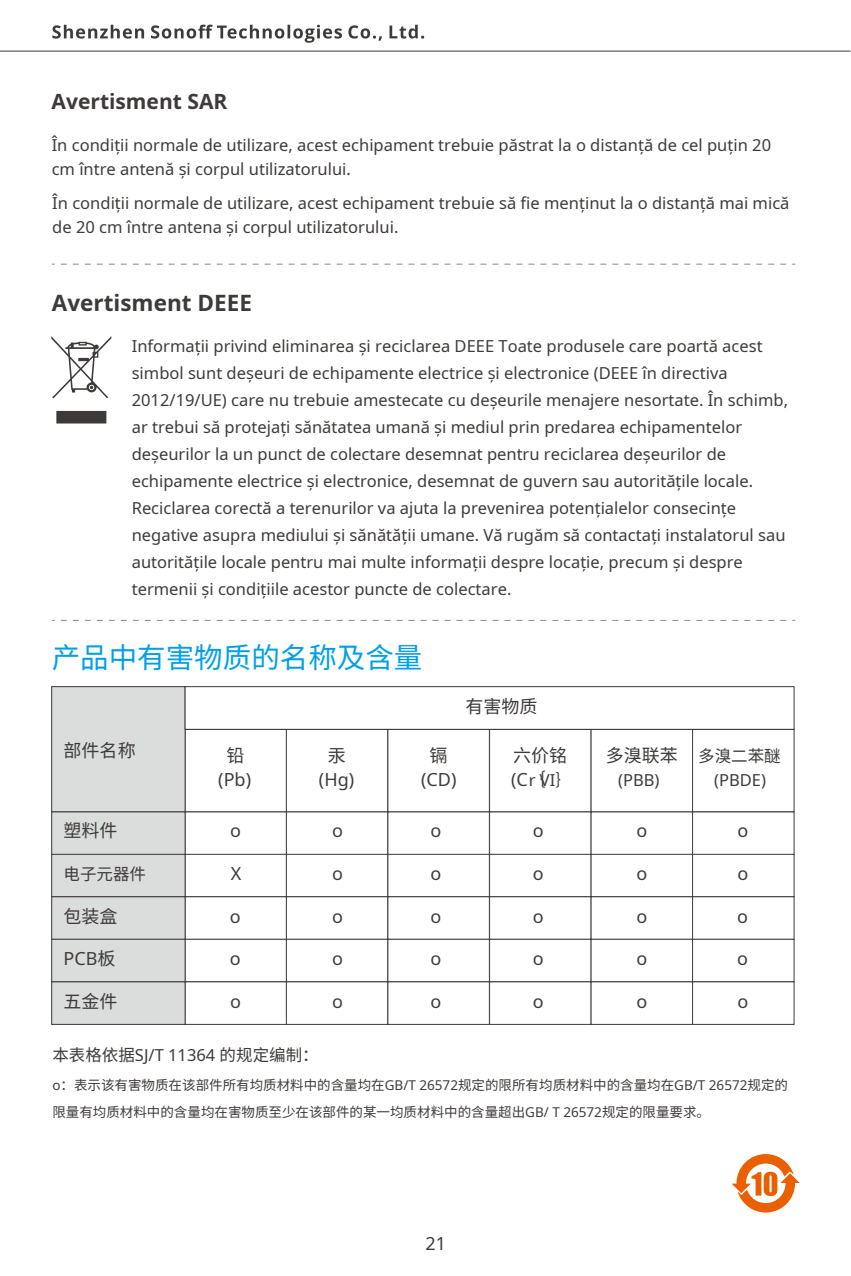
<style>
.page{position:relative;width:851px;height:1276px;background:#fff}
.page>*{position:absolute;margin:0;border:0;box-sizing:border-box;transform-origin:0 0}
.t1{font:28.5px "Noto Sans CJ Ksc";color:#009fe8}
.t2{font:700 22.5px "Noto Sans";color:#3e3a39}
.t3{font:700 21px "Noto Sans";color:#3e3a39}
.t4{font:18px "Noto Sans";color:#3e3a39}
.t5{font:18px "Noto Sans CJ Ksc";color:#3e3a39}
.t6{font:16.5px/27px "Noto Sans";color:#3e3a39}
.t7{font:16.5px "Noto Sans CJ Ksc";color:#3e3a39}
.t8{font:13.5px/27px "Noto Sans CJ Ksc";color:#3e3a39}
.s1{font-size:18px}
.s2{font-family:"Noto Sans CJ Ksc";font-size:18px}
.s3{font-family:"Noto Sans CJ Ksc"}
.s4{font-family:"Noto Sans"}
</style>
<div class="page">
<svg style="left:52px;top:25px;width:372px;height:18px"></svg>
<hr style="left:0;top:51px;width:850px;height:1px;background:#3e3a39">
<div style="left:185px;top:729px;width:102px;height:83px;border:1px solid #3e3a39"></div>
<div style="left:286px;top:729px;width:102px;height:83px;border:1px solid #3e3a39"></div>
<div style="left:387px;top:729px;width:102px;height:83px;border:1px solid #3e3a39"></div>
<div style="left:489px;top:729px;width:102px;height:83px;border:1px solid #3e3a39"></div>
<div style="left:590px;top:729px;width:102px;height:83px;border:1px solid #3e3a39"></div>
<div style="left:692px;top:729px;width:102px;height:83px;border:1px solid #3e3a39"></div>
<div style="left:185px;top:811px;width:102px;height:44px;border:1px solid #3e3a39"></div>
<div style="left:286px;top:811px;width:102px;height:44px;border:1px solid #3e3a39"></div>
<div style="left:387px;top:811px;width:102px;height:44px;border:1px solid #3e3a39"></div>
<div style="left:489px;top:811px;width:102px;height:44px;border:1px solid #3e3a39"></div>
<div style="left:590px;top:811px;width:102px;height:44px;border:1px solid #3e3a39"></div>
<div style="left:692px;top:811px;width:102px;height:44px;border:1px solid #3e3a39"></div>
<div style="left:185px;top:854px;width:102px;height:43px;border:1px solid #3e3a39"></div>
<div style="left:286px;top:854px;width:102px;height:43px;border:1px solid #3e3a39"></div>
<div style="left:387px;top:854px;width:102px;height:43px;border:1px solid #3e3a39"></div>
<div style="left:489px;top:854px;width:102px;height:43px;border:1px solid #3e3a39"></div>
<div style="left:590px;top:854px;width:102px;height:43px;border:1px solid #3e3a39"></div>
<div style="left:692px;top:854px;width:102px;height:43px;border:1px solid #3e3a39"></div>
<div style="left:185px;top:896px;width:102px;height:43px;border:1px solid #3e3a39"></div>
<div style="left:286px;top:896px;width:102px;height:43px;border:1px solid #3e3a39"></div>
<div style="left:387px;top:896px;width:102px;height:43px;border:1px solid #3e3a39"></div>
<div style="left:489px;top:896px;width:102px;height:43px;border:1px solid #3e3a39"></div>
<div style="left:590px;top:896px;width:102px;height:43px;border:1px solid #3e3a39"></div>
<div style="left:692px;top:896px;width:102px;height:43px;border:1px solid #3e3a39"></div>
<div style="left:185px;top:939px;width:102px;height:43px;border:1px solid #3e3a39"></div>
<div style="left:286px;top:939px;width:102px;height:43px;border:1px solid #3e3a39"></div>
<div style="left:387px;top:939px;width:102px;height:43px;border:1px solid #3e3a39"></div>
<div style="left:489px;top:939px;width:102px;height:43px;border:1px solid #3e3a39"></div>
<div style="left:590px;top:939px;width:102px;height:43px;border:1px solid #3e3a39"></div>
<div style="left:692px;top:939px;width:102px;height:43px;border:1px solid #3e3a39"></div>
<div style="left:52px;top:686px;width:133px;height:126px;background:#dbdcdc"></div>
<div style="left:51px;top:686px;width:134px;height:126px;border:1px solid #3e3a39"></div>
<div style="left:52px;top:812px;width:133px;height:42px;background:#dbdcdc"></div>
<div style="left:51px;top:811px;width:134px;height:44px;border:1px solid #3e3a39"></div>
<div style="left:52px;top:854px;width:133px;height:43px;background:#dbdcdc"></div>
<div style="left:51px;top:854px;width:134px;height:43px;border:1px solid #3e3a39"></div>
<div style="left:52px;top:897px;width:133px;height:42px;background:#dbdcdc"></div>
<div style="left:51px;top:896px;width:134px;height:43px;border:1px solid #3e3a39"></div>
<div style="left:185px;top:686px;width:609px;height:43px;border:1px solid #3e3a39"></div>
<div style="left:52px;top:939px;width:133px;height:43px;background:#dbdcdc"></div>
<div style="left:51px;top:939px;width:134px;height:43px;border:1px solid #3e3a39"></div>
<div style="left:185px;top:981px;width:102px;height:43px;border:1px solid #3e3a39"></div>
<div style="left:286px;top:981px;width:102px;height:43px;border:1px solid #3e3a39"></div>
<div style="left:387px;top:981px;width:102px;height:43px;border:1px solid #3e3a39"></div>
<div style="left:489px;top:981px;width:102px;height:43px;border:1px solid #3e3a39"></div>
<div style="left:590px;top:981px;width:102px;height:43px;border:1px solid #3e3a39"></div>
<div style="left:692px;top:981px;width:102px;height:43px;border:1px solid #3e3a39"></div>
<div style="left:52px;top:982px;width:133px;height:42px;background:#dbdcdc"></div>
<div style="left:51px;top:981px;width:134px;height:43px;border:1px solid #3e3a39"></div>
<svg style="left:731px;top:1154px;width:68px;height:58px"></svg>
<svg style="left:51px;top:336px;width:60px;height:87px"></svg>
<svg style="left:61px;top:264px;width:734px;height:1px"></svg>
<svg style="left:61px;top:620px;width:734px;height:1px"></svg>
<p class="t3" style="left:52px;top:86px;width:177px">Avertisment SAR</p>
<p class="t6" style="left:52px;top:132px;width:720px;line-height:24px">În condiții normale de utilizare, acest echipament trebuie păstrat la o distanță de cel puțin 20 cm între antenă și corpul utilizatorului.</p>
<p class="t6" style="left:52px;top:190px;width:738px;line-height:24px">În condiții normale de utilizare, acest echipament trebuie să fie menținut la o distanță mai mică de 20 cm între antena și corpul utilizatorului.</p>
<h2 class="t2" style="left:52px;top:287px;width:201px">Avertisment DEEE</h2>
<p class="t6" style="left:132px;top:332px;width:657px">Informații privind eliminarea și reciclarea DEEE Toate produsele care poartă acest simbol sunt deșeuri de echipamente electrice și electronice (DEEE în directiva 2012/19/UE) care nu trebuie amestecate cu deșeurile menajere nesortate. În schimb, ar trebui să protejați sănătatea umană și mediul prin predarea echipamentelor deșeurilor la un punct de colectare desemnat pentru reciclarea deșeurilor de echipamente electrice și electronice, desemnat de guvern sau autoritățile locale.<br>Reciclarea corectă a terenurilor va ajuta la prevenirea potențialelor consecințe negative asupra mediului și sănătății umane. Vă rugăm să contactați instalatorul sau autoritățile locale pentru mai multe informații despre locație, precum și despre termenii și condițiile acestor puncte de colectare.</p>
<h1 class="t1" style="left:52px;top:635px;width:372px">产品中有害物质的名称及含量</h1>
<p class="t5" style="left:64px;top:736px;width:73px">部件名称</p>
<p class="t5" style="left:226px;top:741px;width:19px">铅</p>
<p class="t4" style="left:218px;top:767px;width:34px">(Pb)</p>
<p class="t5" style="left:328px;top:741px;width:19px">汞</p>
<p class="t4" style="left:319px;top:767px;width:37px">(Hg)</p>
<p class="t5" style="left:465px;top:692px;width:73px">有害物质</p>
<p class="t5" style="left:429px;top:741px;width:19px">镉</p>
<p class="t4" style="left:421px;top:767px;width:37px">(CD)</p>
<p class="t5" style="left:513px;top:741px;width:55px">六价铭</p>
<p class="t6" style="left:511px;top:766px;width:62px"><span class="s1">(C</span><span class="s2">｛</span>r VI<span class="s3">｝</span></p>
<p class="t5" style="left:605px;top:741px;width:73px">多溴联苯</p>
<p class="t6" style="left:618px;top:766px;width:43px">(PBB)</p>
<p class="t7" style="left:698px;top:743px;width:84px">多溴⼆苯醚</p>
<p class="t6" style="left:714px;top:766px;width:53px">(PBDE)</p>
<p class="t5" style="left:64px;top:816px;width:55px">塑料件</p>
<p class="t4" style="left:230px;top:818px;width:12px">o</p>
<p class="t4" style="left:332px;top:818px;width:12px">o</p>
<p class="t4" style="left:430px;top:818px;width:12px">o</p>
<p class="t4" style="left:533px;top:818px;width:12px">o</p>
<p class="t4" style="left:636px;top:818px;width:12px">o</p>
<p class="t4" style="left:737px;top:818px;width:12px">o</p>
<p class="t7" style="left:64px;top:861px;width:84px">电⼦元器件</p>
<p class="t4" style="left:231px;top:861px;width:12px">X</p>
<p class="t4" style="left:332px;top:861px;width:12px">o</p>
<p class="t4" style="left:430px;top:861px;width:12px">o</p>
<p class="t4" style="left:533px;top:861px;width:12px">o</p>
<p class="t4" style="left:636px;top:860px;width:12px">o</p>
<p class="t4" style="left:737px;top:860px;width:12px">o</p>
<p class="t5" style="left:64px;top:902px;width:55px">包装盒</p>
<p class="t4" style="left:230px;top:903px;width:12px">o</p>
<p class="t4" style="left:332px;top:903px;width:12px">o</p>
<p class="t4" style="left:430px;top:903px;width:12px">o</p>
<p class="t4" style="left:533px;top:903px;width:12px">o</p>
<p class="t4" style="left:636px;top:903px;width:12px">o</p>
<p class="t4" style="left:737px;top:903px;width:12px">o</p>
<p class="t4" style="left:64px;top:946px;width:53px">PCB<span class="s3">板</span></p>
<p class="t4" style="left:230px;top:946px;width:12px">o</p>
<p class="t4" style="left:332px;top:946px;width:12px">o</p>
<p class="t4" style="left:430px;top:946px;width:12px">o</p>
<p class="t4" style="left:533px;top:946px;width:12px">o</p>
<p class="t4" style="left:636px;top:946px;width:12px">o</p>
<p class="t4" style="left:737px;top:946px;width:12px">o</p>
<p class="t5" style="left:64px;top:987px;width:55px">五⾦件</p>
<p class="t4" style="left:230px;top:988px;width:12px">o</p>
<p class="t4" style="left:332px;top:988px;width:12px">o</p>
<p class="t4" style="left:430px;top:988px;width:12px">o</p>
<p class="t4" style="left:533px;top:988px;width:12px">o</p>
<p class="t4" style="left:636px;top:988px;width:12px">o</p>
<p class="t4" style="left:737px;top:988px;width:12px">o</p>
<p class="t7" style="left:52px;top:1042px;width:268px">本表格依据<span class="s4">SJ/T 11364</span> 的规定编制：</p>
<p class="t8" style="left:52px;top:1070px;width:737px"><span class="s4">o</span>：表⽰该有害物质在该部件所有均质材料中的含量均在<span class="s4">GB/T 26572</span>规定的限所有均质材料中的含量均在<span class="s4">GB/T 26572</span>规定的限量有均质材料中的含量均在害物质⾄少在该部件的某⼀均质材料中的含量超出<span class="s4">GB/ T 26572</span>规定的限量要求。</p>
<p class="t4" style="left:425px;top:1230px;width:22px">21</p>
</div>
